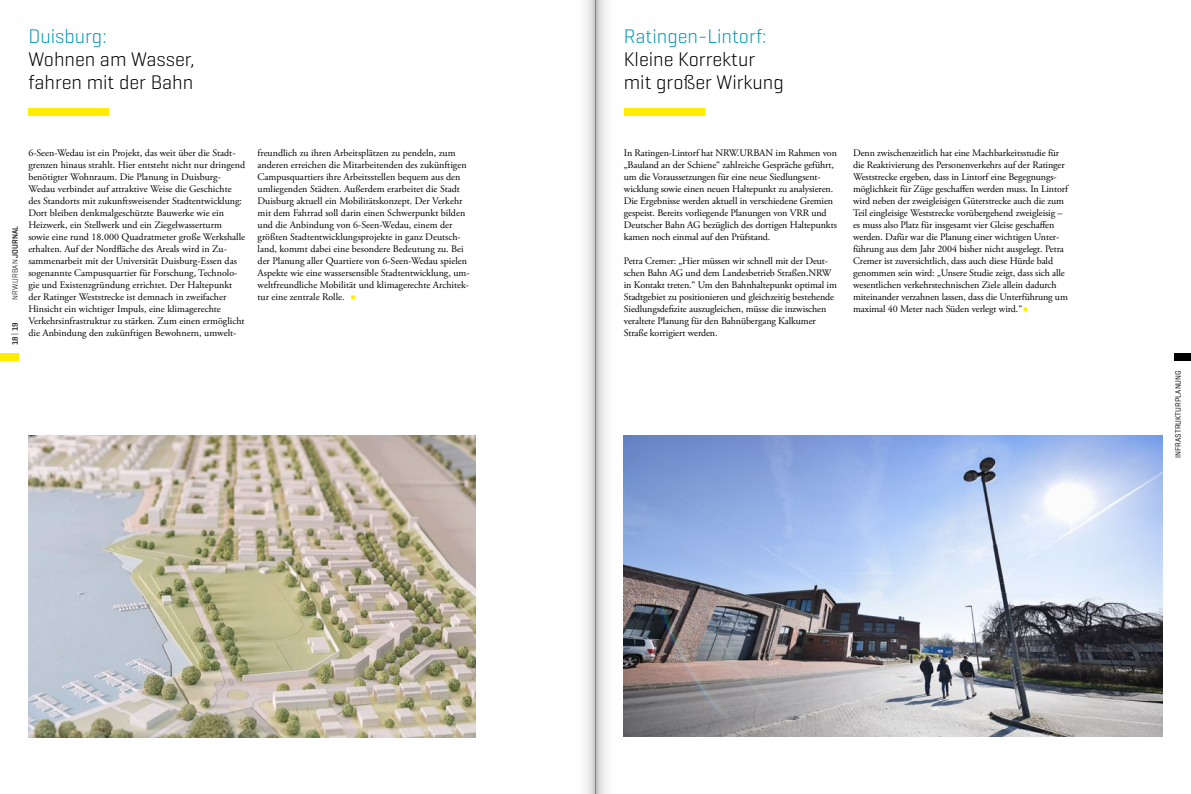
<style>
.page{position:relative;width:1191px;height:794px;background:#fff}
.page>*{position:absolute;margin:0;border:0;box-sizing:border-box;transform-origin:0 0}
.t1{font:300 20px/23px "Geogrotesque";color:#000}
.t2{font:300 20px "Geogrotesque";color:#009bb4}
.t3{font:10px/12px "Adobe Garamond Pro";letter-spacing:-.01em;color:#000}
.t4{font:8px "Geogrotesque";color:#000}
.t5{font:300 8px "Geogrotesque";color:#000}
.t6{font:500 8px "Geogrotesque";color:#000}
.s1{font-weight:500}
.s2{font-weight:300}
.s3{font-family:"Geogrotesque";font-size:18px;color:#ffed00}
</style>
<div class="page">
<div style="left:0;top:354px;width:19px;height:7px;background:#ffed00"></div>
<div style="left:1174px;top:354px;width:17px;height:7px;background:#000"></div>
<div style="left:28px;top:108px;width:81px;height:8px;background:#ffed00"></div>
<div style="left:624px;top:108px;width:80px;height:8px;background:#ffed00"></div>
<img style="left:28px;top:435px;width:447px;height:302px">
<img style="left:632px;top:435px;width:530px;height:302px">
<svg style="left:595px;top:0;width:37px;height:794px"></svg>
<svg style="left:585px;top:0;width:10px;height:794px"></svg>
<h1 class="t2" style="left:28px;top:24px;width:80px">Duisburg:</h1>
<h1 class="t1" style="left:28px;top:47px;width:168px">Wohnen am Wasser, fahren mit der Bahn</h1>
<h1 class="t2" style="left:624px;top:24px;width:144px">Ratingen-Lintorf:</h1>
<h1 class="t1" style="left:624px;top:47px;width:161px">Kleine Korrektur mit großer Wirkung</h1>
<p class="t5" style="left:10px;top:300px;width:75px;rotate:-90deg">NRW.URBAN <span class="s1">JOURNAL</span></p>
<p class="t6" style="left:10px;top:345px;width:25px;rotate:-90deg">18 <span class="s2">|</span> 19</p>
<p class="t3" style="left:28px;top:147px;width:218px">6-Seen-Wedau ist ein Projekt, das weit über die Stadt&shy;grenzen hinaus strahlt. Hier entsteht nicht nur dringend benötigter Wohnraum. Die Planung in Duisburg-Wedau verbindet auf attraktive Weise die Geschichte des Standorts mit zukunftsweisender Stadtentwicklung:<br>Dort bleiben denkmalgeschützte Bauwerke wie ein Heizwerk, ein Stellwerk und ein Ziegelwasserturm sowie eine rund 18.000 Quadratmeter große Werkshalle erhalten. Auf der Nordfläche des Areals wird in Zu&shy;sammenarbeit mit der Universität Duisburg-Essen das sogenannte Campusquartier für Forschung, Technolo&shy;gie und Existenzgründung errichtet. Der Haltepunkt der Ratinger Weststrecke ist demnach in zweifacher Hinsicht ein wichtiger Impuls, eine klimagerechte Verkehrsinfrastruktur zu stärken. Zum einen ermöglicht die Anbindung den zukünftigen Bewohnern, umwelt-</p>
<p class="t3" style="left:624px;top:147px;width:214px">In Ratingen-Lintorf hat NRW.URBAN im Rahmen von „Bauland an der Schiene“ zahlreiche Gespräche geführt, um die Voraussetzungen für eine neue Siedlungsent&shy;wicklung sowie einen neuen Haltepunkt zu analysieren.<br>Die Ergebnisse werden aktuell in verschiedene Gremien gespeist. Bereits vorliegende Planungen von VRR und Deutscher Bahn AG bezüglich des dortigen Haltepunkts kamen noch einmal auf den Prüfstand.</p>
<p class="t3" style="left:257px;top:147px;width:213px">freundlich zu ihren Arbeitsplätzen zu pendeln, zum anderen erreichen die Mitarbeitenden des zukünftigen Campusquartiers ihre Arbeitsstellen bequem aus den umliegenden Städten. Außerdem erarbeitet die Stadt Duisburg aktuell ein Mobilitätskonzept. Der Verkehr mit dem Fahrrad soll darin einen Schwerpunkt bilden und die Anbindung von 6-Seen-Wedau, einem der größten Stadtentwicklungsprojekte in ganz Deutsch&shy;land, kommt dabei eine besondere Bedeutung zu. Bei der Planung aller Quartiere von 6-Seen-Wedau spielen Aspekte wie eine wassersensible Stadtentwicklung, um&shy;weltfreundliche Mobilität und klimagerechte Architek&shy;tur eine zentrale Rolle. <span class="s3">∆</span></p>
<p class="t3" style="left:624px;top:255px;width:215px">Petra Cremer: „Hier müssen wir schnell mit der Deut&shy;schen Bahn AG und dem Landesbetrieb Straßen.NRW in Kontakt treten.“ Um den Bahnhaltepunkt optimal im Stadtgebiet zu positionieren und gleichzeitig bestehende Siedlungsdefizite auszugleichen, müsse die inzwischen veraltete Planung für den Bahnübergang Kalkumer Straße korrigiert werden.</p>
<p class="t3" style="left:853px;top:147px;width:216px">Denn zwischenzeitlich hat eine Machbarkeitsstudie für die Reaktivierung des Personenverkehrs auf der Ratinger Weststrecke ergeben, dass in Lintorf eine Begegnungs&shy;möglichkeit für Züge geschaffen werden muss. In Lintorf wird neben der zweigleisigen Güterstrecke auch die zum Teil eingleisige Weststrecke vorübergehend zweigleisig – es muss also Platz für insgesamt vier Gleise geschaffen werden. Dafür war die Planung einer wichtigen Unter&shy;führung aus dem Jahr 2004 bisher nicht ausgelegt. Petra Cremer ist zuversichtlich, dass auch diese Hürde bald genommen sein wird: „Unsere Studie zeigt, dass sich alle wesentlichen verkehrstechnischen Ziele allein dadurch miteinander verzahnen lassen, dass die Unterführung um maximal 40 Meter nach Süden verlegt wird.“<span class="s3">∆</span></p>
<p class="t4" style="left:1173px;top:458px;width:89px;rotate:-90deg">INFRASTRUKTURPLANUNG</p>
</div>
